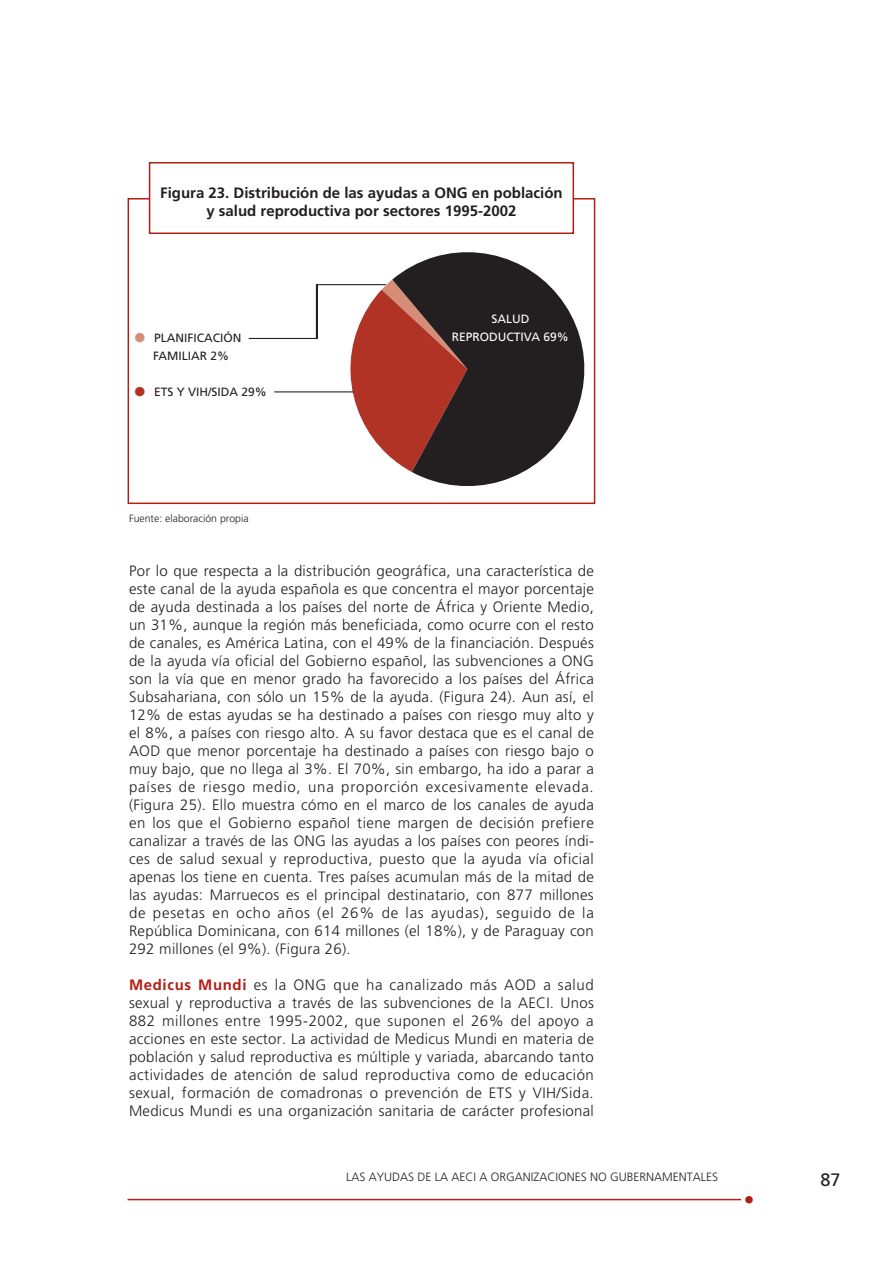
<style>
.page{position:relative;width:893px;height:1263px;background:#fff}
.page>*{position:absolute;margin:0;border:0;box-sizing:border-box;transform-origin:0 0}
.t1{font:18px "Frutiger";color:#231f20}
.t2{font:18px "Geneva";color:#b41d15}
.t3{font:300 15px/18px "Frutiger";letter-spacing:.015em;color:#231f20;text-align:justify}
.t4{font:700 15px/18px "Frutiger";color:#231f20;text-align:center}
.t5{font:300 12px "Frutiger";color:#231f20}
.t6{font:12px/18px "Frutiger";color:#231f20}
.t7{font:12px/18px "Frutiger";color:#fff;text-align:center}
.t8{font:300 10.5px "Frutiger";color:#231f20}
.s1{font-size:27px;color:#d68d78}
.s2{font-size:27px;color:#b13326}
.s3{font-weight:700;color:#b41d15}
</style>
<div class="page">
<hr style="left:128px;top:1199px;width:625px;height:1px;background:#b41d15">
<div style="left:741px;top:1184px;width:16px;height:28px;background:#fff"></div>
<svg style="left:392px;top:252px;width:193px;height:234px;fill:#231f20"></svg>
<svg style="left:248px;top:280px;width:219px;height:192px"></svg>
<div style="left:128px;top:198px;width:467px;height:306px;border:2px solid #b41d15"></div>
<div style="left:150px;top:163px;width:423px;height:70px;background:#fff"></div>
<div style="left:149px;top:162px;width:425px;height:72px;border:2px solid #b41d15"></div>
<p class="t4" style="left:160px;top:185px;width:404px">Figura 23. Distribución de las ayudas a ONG en población y salud reproductiva por sectores 1995-2002</p>
<p class="t6" style="left:153px;top:330px;width:90px;text-indent:-20px"><span class="s1">•</span> PLANIFICACIÓN<br>FAMILIAR 2%</p>
<p class="t6" style="left:133px;top:384px;width:135px"><span class="s2">•</span> ETS Y VIH/SIDA 29%</p>
<p class="t8" style="left:129px;top:514px;width:121px">Fuente: elaboración propia</p>
<p class="t7" style="left:452px;top:311px;width:118px">SALUD<br>REPRODUCTIVA 69%</p>
<p class="t3" style="left:129px;top:563px;width:467px">Por lo que respecta a la distribución geográfica, una característica de este canal de la ayuda española es que concentra el mayor porcentaje de ayuda destinada a los países del norte de África y Oriente Medio, un 31%, aunque la región más beneficiada, como ocurre con el resto de canales, es América Latina, con el 49% de la financiación. Después de la ayuda vía oficial del Gobierno español, las subvenciones a ONG son la vía que en menor grado ha favorecido a los países del África Subsahariana, con sólo un 15% de la ayuda. (Figura 24). Aun así, el 12% de estas ayudas se ha destinado a países con riesgo muy alto y el 8%, a países con riesgo alto. A su favor destaca que es el canal de AOD que menor porcentaje ha destinado a países con riesgo bajo o muy bajo, que no llega al 3%. El 70%, sin embargo, ha ido a parar a países de riesgo medio, una proporción excesivamente elevada. (Figura 25). Ello muestra cómo en el marco de los canales de ayuda en los que el Gobierno español tiene margen de decisión prefiere canalizar a través de las ONG las ayudas a los países con peores índi&shy;ces de salud sexual y reproductiva, puesto que la ayuda vía oficial apenas los tiene en cuenta. Tres países acumulan más de la mitad de las ayudas: Marruecos es el principal destinatario, con 877 millones de pesetas en ocho años (el 26% de las ayudas), seguido de la República Dominicana, con 614 millones (el 18%), y de Paraguay con 292 millones (el 9%). (Figura 26).</p>
<p class="t3" style="left:129px;top:977px;width:466px"><span class="s3">Medicus Mundi</span> es la ONG que ha canalizado más AOD a salud sexual y reproductiva a través de las subvenciones de la AECI. Unos 882 millones entre 1995-2002, que suponen el 26% del apoyo a acciones en este sector. La actividad de Medicus Mundi en materia de población y salud reproductiva es múltiple y variada, abarcando tanto actividades de atención de salud reproductiva como de educación sexual, formación de comadronas o prevención de ETS y VIH/Sida.<br>Medicus Mundi es una organización sanitaria de carácter profesional</p>
<p class="t5" style="left:346px;top:1172px;width:374px">LAS AYUDAS DE LA AECI A ORGANIZACIONES NO GUBERNAMENTALES</p>
<p class="t1" style="left:820px;top:1173px;width:22px">87</p>
<p class="t2" style="left:755px;top:1209px;width:14px;rotate:-180deg">•</p>
</div>
